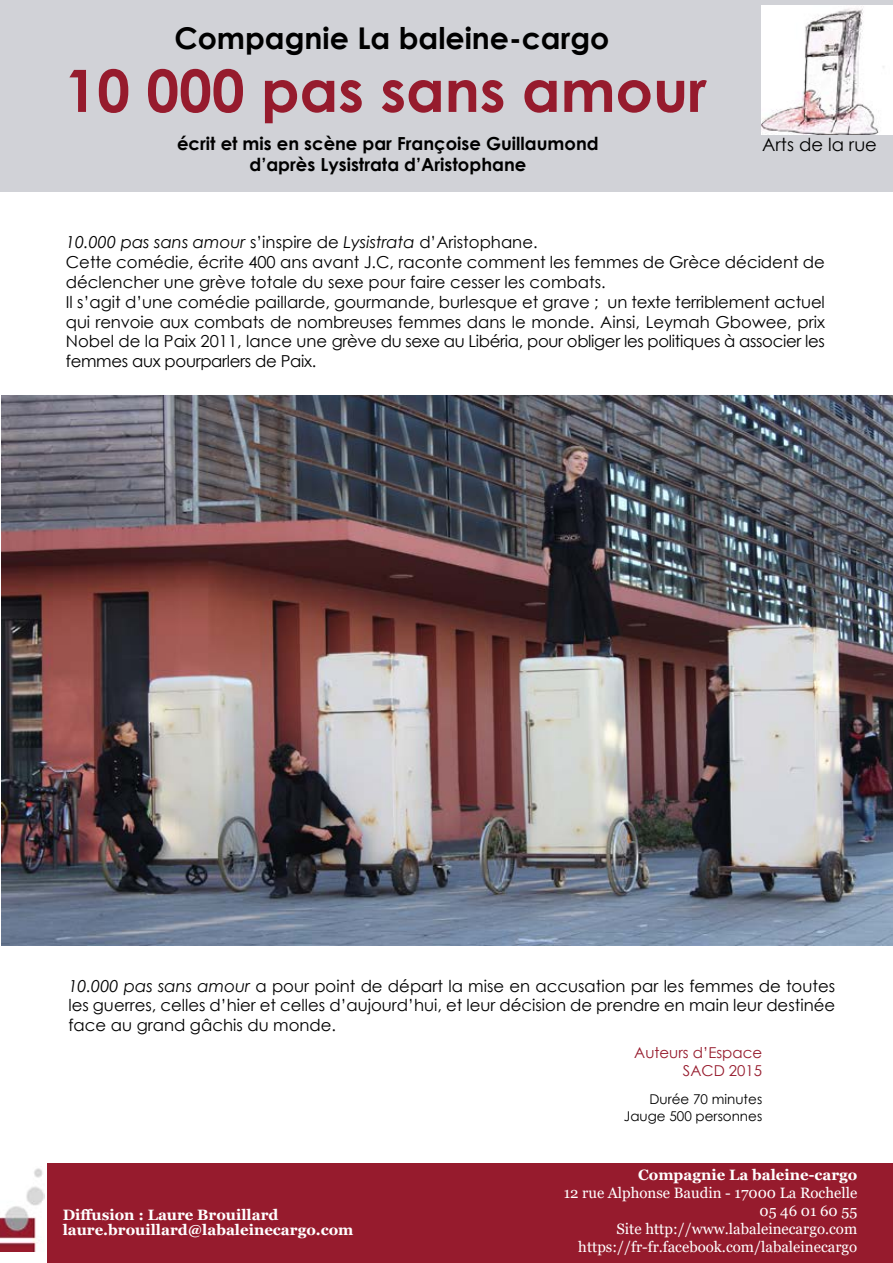
<style>
.page{position:relative;width:893px;height:1263px;background:#fff}
.page>*{position:absolute;margin:0;border:0;box-sizing:border-box;transform-origin:0 0}
.t1{font:700 58.5px "Century Gothic";color:#961b2d}
.t2{font:700 30px "Century Gothic";color:#000}
.t3{font:700 18px/21.6px "Century Gothic";color:#000;text-align:center}
.t4{font:18px "Century Gothic";color:#000}
.t5{font:16.5px/19.8px "Century Gothic";color:#000;text-align:justify}
.t6{font:15px/18px "Georgia";color:#fff;text-align:right}
.t7{font:700 15px/15px "Georgia";color:#fff}
.t8{font:15px/18px "Century Gothic";color:#961b2d;text-align:right}
.t9{font:13.5px "Century Gothic";color:#000}
.t10{font:700 13.5px "Georgia";color:#fff}
.t11{font:700 12px/15px "Georgia";color:#fff}
.t12{font:10.5px "Georgia";color:#fff}
.s1{font-style:italic}
</style>
<div class="page">
<div style="left:0;top:0;width:893px;height:191px;background:#d1d2d7"></div>
<div style="left:47px;top:1163px;width:846px;height:100px;background:#961b2d"></div>
<img style="left:0;top:1168px;width:45px;height:83px">
<img style="left:761px;top:6px;width:132px;height:129px">
<img style="left:1px;top:395px;width:892px;height:550px">
<h2 class="t2" style="left:174px;top:16px;width:436px">Compagnie La baleine-cargo</h2>
<h1 class="t1" style="left:64px;top:46px;width:644px">10 000 pas sans amour</h1>
<p class="t3" style="left:177px;top:131px;width:423px">écrit et mis en scène par Françoise Guillaumond d’après Lysistrata d’Aristophane</p>
<p class="t4" style="left:762px;top:132px;width:116px">Arts de la rue</p>
<p class="t5" style="left:66px;top:232px;width:760px;text-align:left"><span class="s1">10.000 pas sans amour</span> s’inspire de <span class="s1">Lysistrata</span> d’Aristophane.<br>Cette comédie, écrite 400 ans avant J.C, raconte comment les femmes de Grèce décident de déclencher une grève totale du sexe pour faire cesser les combats.<br>Il s’agit d’une comédie paillarde, gourmande, burlesque et grave ; un texte terriblement actuel qui renvoie aux combats de nombreuses femmes dans le monde. Ainsi, Leymah Gbowee, prix Nobel de la Paix 2011, lance une grève du sexe au Libéria, pour obliger les politiques à associer les femmes aux pourparlers de Paix.</p>
<p class="t5" style="left:68px;top:975px;width:768px"><span class="s1">10.000 pas sans amour</span> a pour point de départ la mise en accusation par les femmes de toutes les guerres, celles d’hier et celles d’aujourd’hui, et leur décision de prendre en main leur destinée face au grand gâchis du monde.</p>
<p class="t8" style="left:634px;top:1044px;width:129px">Auteurs d’Espace<br>SACD 2015</p>
<p class="t9" style="left:649px;top:1089px;width:114px">Durée 70 minutes</p>
<p class="t7" style="left:63px;top:1207px;width:292px">Diffusion : Laure Brouillard laure.brouillard@labaleinecargo.com</p>
<p class="t11" style="left:67px;top:1214px;width:234px">Diffusion : Laure Brouillard laure.brouillard@labaleinecargo.com</p>
<p class="t9" style="left:624px;top:1106px;width:140px">Jauge 500 personnes</p>
<p class="t7" style="left:638px;top:1167px;width:221px">Compagnie La baleine-cargo</p>
<p class="t6" style="left:564px;top:1184px;width:295px">12 rue Alphonse Baudin - 17000 La Rochelle 05 46 01 60 55<br>Site http://www.labaleinecargo.com https://fr-fr.facebook.com/labaleinecargo</p>
<p class="t10" style="left:670px;top:1186px;width:199px">Compagnie La baleine-cargo</p>
<p class="t12" style="left:798px;top:1220px;width:70px">06 82 39 51 06</p>
</div>
